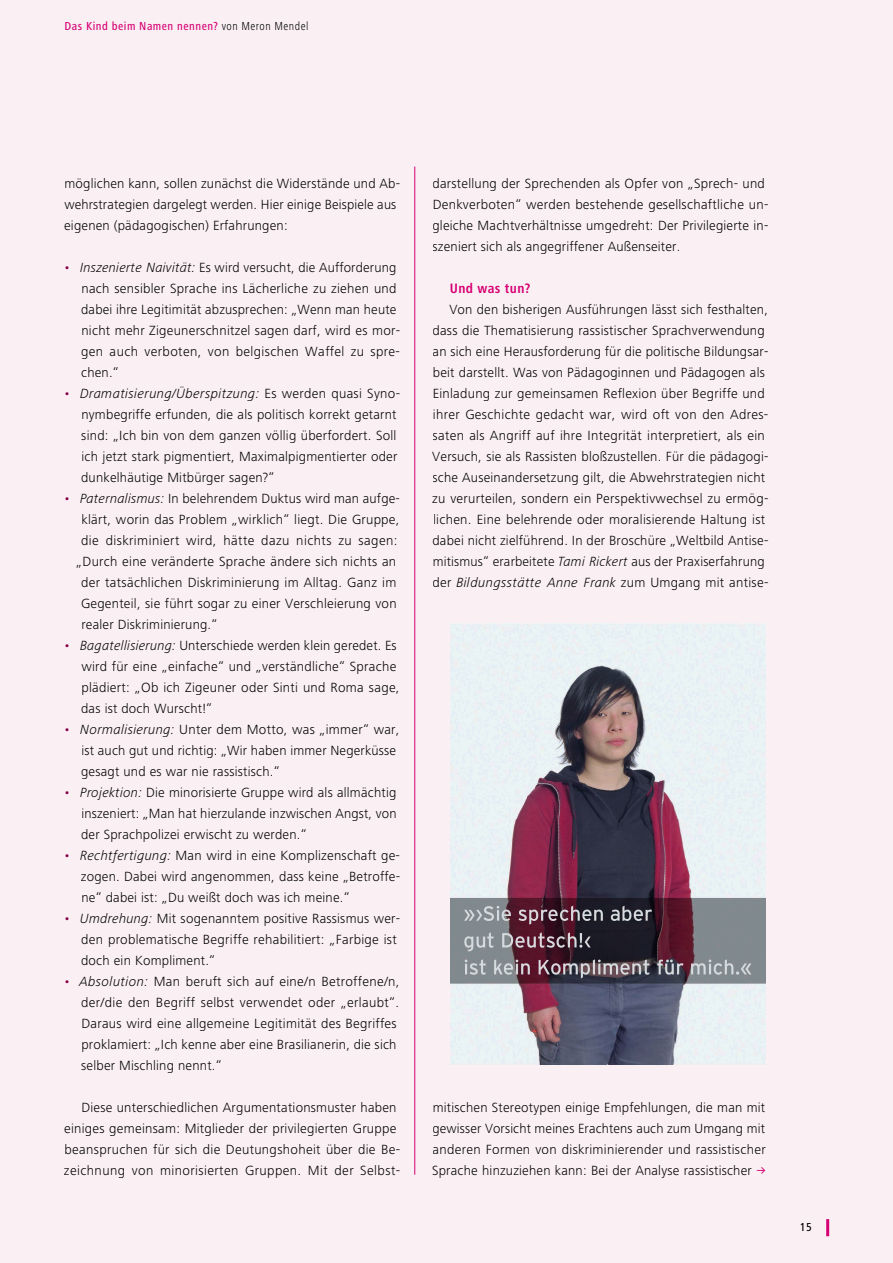
<style>
.page{position:relative;width:893px;height:1263px;background:#faf0f4}
.page>*{position:absolute;margin:0;border:0;box-sizing:border-box;transform-origin:0 0}
.t1{font:700 condensed 14.1px "Frutiger Next";letter-spacing:.03em;color:#d60072}
.t2{font:300 13.8px/21px "Frutiger Next";letter-spacing:.015em;color:#000}
.t3{font:500 condensed 12px "Frutiger Next";letter-spacing:.04em;color:#d60072}
.t4{font:500 condensed 12px "Frutiger Next";color:#000}
.s1{font-weight:300;color:#000}
.s2{color:#830043}
.s3{font-style:italic}
.s4{font-family:"Klavika Arrows";font-weight:400;color:#d60072}
</style>
<div class="page">
<hr style="left:826px;top:1219px;width:3px;height:17px;background:#d60072">
<hr style="left:414px;top:167px;width:1px;height:1008px;background:#d60072">
<img style="left:451px;top:624px;width:314px;height:440px">
<p class="t3" style="left:65px;top:20px;width:245px">Das Kind beim Namen nennen? <span class="s1">von Meron Mendel</span></p>
<p class="t2" style="left:64px;top:172px;width:337px">möglichen kann, sollen zunächst die Widerstände und Ab&shy;wehrstrategien dargelegt werden. Hier einige Beispiele aus eigenen (pädagogischen) Erfahrungen:</p>
<p class="t2" style="left:81px;top:256px;width:320px;text-indent:-18px"><span class="s2">•</span> <span class="s3">Inszenierte Naivität:</span> Es wird versucht, die Aufforderung nach sensibler Sprache ins Lächerliche zu ziehen und dabei ihre Legitimität abzusprechen: „Wenn man heute nicht mehr Zigeunerschnitzel sagen darf, wird es mor&shy;gen auch verboten, von belgischen Waffel zu spre&shy;chen.“</p>
<p class="t2" style="left:81px;top:382px;width:320px;text-indent:-18px"><span class="s2">•</span> <span class="s3">Dramatisierung/Überspitzung:</span> Es werden quasi Syno&shy;nymbegriffe erfunden, die als politisch korrekt getarnt sind: „Ich bin von dem ganzen völlig überfordert. Soll ich jetzt stark pigmentiert, Maximalpigmentierter oder dunkelhäutige Mitbürger sagen?“</p>
<p class="t2" style="left:63px;top:487px;width:338px"><span class="s2">•</span> <span class="s3">Paternalismus:</span> In belehrendem Duktus wird man aufge-</p>
<p class="t2" style="left:82px;top:508px;width:320px">klärt, worin das Problem „wirklich“ liegt. Die Gruppe,</p>
<p class="t2" style="left:81px;top:529px;width:318px">die diskriminiert wird, hätte dazu nichts zu sagen:</p>
<p class="t2" style="left:76px;top:550px;width:321px">„Durch eine veränderte Sprache ändere sich nichts an</p>
<p class="t2" style="left:81px;top:571px;width:317px">der tatsächlichen Diskriminierung im Alltag. Ganz im</p>
<p class="t2" style="left:81px;top:592px;width:317px">Gegenteil, sie führt sogar zu einer Verschleierung von</p>
<p class="t2" style="left:81px;top:613px;width:138px">realer Diskriminierung.“</p>
<p class="t2" style="left:81px;top:634px;width:320px;text-indent:-18px"><span class="s2">•</span> <span class="s3">Bagatellisierung:</span> Unterschiede werden klein geredet. Es wird für eine „einfache“ und „verständliche“ Sprache plädiert: „Ob ich Zigeuner oder Sinti und Roma sage, das ist doch Wurscht!“</p>
<p class="t2" style="left:81px;top:718px;width:320px;text-indent:-18px"><span class="s2">•</span> <span class="s3">Normalisierung:</span> Unter dem Motto, was „immer“ war, ist auch gut und richtig: „Wir haben immer Negerküsse gesagt und es war nie rassistisch.“</p>
<p class="t2" style="left:81px;top:781px;width:317px;text-align:justify;text-indent:-18px"><span class="s2">•</span> <span class="s3">Projektion:</span> Die minorisierte Gruppe wird als allmächtig inszeniert: „Man hat hierzulande inzwischen Angst, von der Sprachpolizei erwischt zu werden.“</p>
<p class="t2" style="left:81px;top:844px;width:321px;text-align:justify;text-indent:-18px"><span class="s2">•</span> <span class="s3">Rechtfertigung:</span> Man wird in eine Komplizenschaft ge&shy;zogen. Dabei wird angenommen, dass keine „Betroffe&shy;ne“ dabei ist: „Du weißt doch was ich meine.“</p>
<p class="t2" style="left:81px;top:907px;width:320px;text-indent:-18px"><span class="s2">•</span> <span class="s3">Umdrehung:</span> Mit sogenanntem positive Rassismus wer&shy;den problematische Begriffe rehabilitiert: „Farbige ist doch ein Kompliment.“</p>
<p class="t2" style="left:81px;top:970px;width:320px;text-indent:-18px"><span class="s2">•</span> <span class="s3">Absolution:</span> Man beruft sich auf eine/n Betroffene/n, der/die den Begriff selbst verwendet oder „erlaubt“.<br>Daraus wird eine allgemeine Legitimität des Begriffes proklamiert: „Ich kenne aber eine Brasilianerin, die sich selber Mischling nennt.“</p>
<p class="t2" style="left:64px;top:1096px;width:338px;text-indent:17px">Diese unterschiedlichen Argumentationsmuster haben einiges gemeinsam: Mitglieder der privilegierten Gruppe beanspruchen für sich die Deutungshoheit über die Be&shy;zeichnung von minorisierten Gruppen. Mit der Selbst-</p>
<p class="t2" style="left:432px;top:172px;width:337px">darstellung der Sprechenden als Opfer von „Sprech- und Denkverboten“ werden bestehende gesellschaftliche un&shy;gleiche Machtverhältnisse umgedreht: Der Privilegierte in&shy;szeniert sich als angegriffener Außenseiter.</p>
<p class="t1" style="left:450px;top:280px;width:82px">Und was tun?</p>
<p class="t2" style="left:432px;top:298px;width:338px;text-indent:17px">Von den bisherigen Ausführungen lässt sich festhalten, dass die Thematisierung rassistischer Sprachverwendung an sich eine Herausforderung für die politische Bildungsar&shy;beit darstellt. Was von Pädagoginnen und Pädagogen als Einladung zur gemeinsamen Reflexion über Begriffe und ihrer Geschichte gedacht war, wird oft von den Adres&shy;saten als Angriff auf ihre Integrität interpretiert, als ein Versuch, sie als Rassisten bloßzustellen. Für die pädagogi&shy;sche Auseinandersetzung gilt, die Abwehrstrategien nicht zu verurteilen, sondern ein Perspektivwechsel zu ermög&shy;lichen. Eine belehrende oder moralisierende Haltung ist dabei nicht zielführend. In der Broschüre „Weltbild Antise&shy;mitismus“ erarbeitete <span class="s3">Tami Rickert</span> aus der Praxiserfahrung der <span class="s3">Bildungsstätte Anne Frank</span> zum Umgang mit antise-</p>
<p class="t2" style="left:432px;top:1096px;width:335px;text-align:justify">mitischen Stereotypen einige Empfehlungen, die man mit gewisser Vorsicht meines Erachtens auch zum Umgang mit anderen Formen von diskriminierender und rassistischer Sprache hinzuziehen kann: Bei der Analyse rassistischer <span class="s4">b</span></p>
<p class="t4" style="left:800px;top:1221px;width:13px">15</p>
</div>
